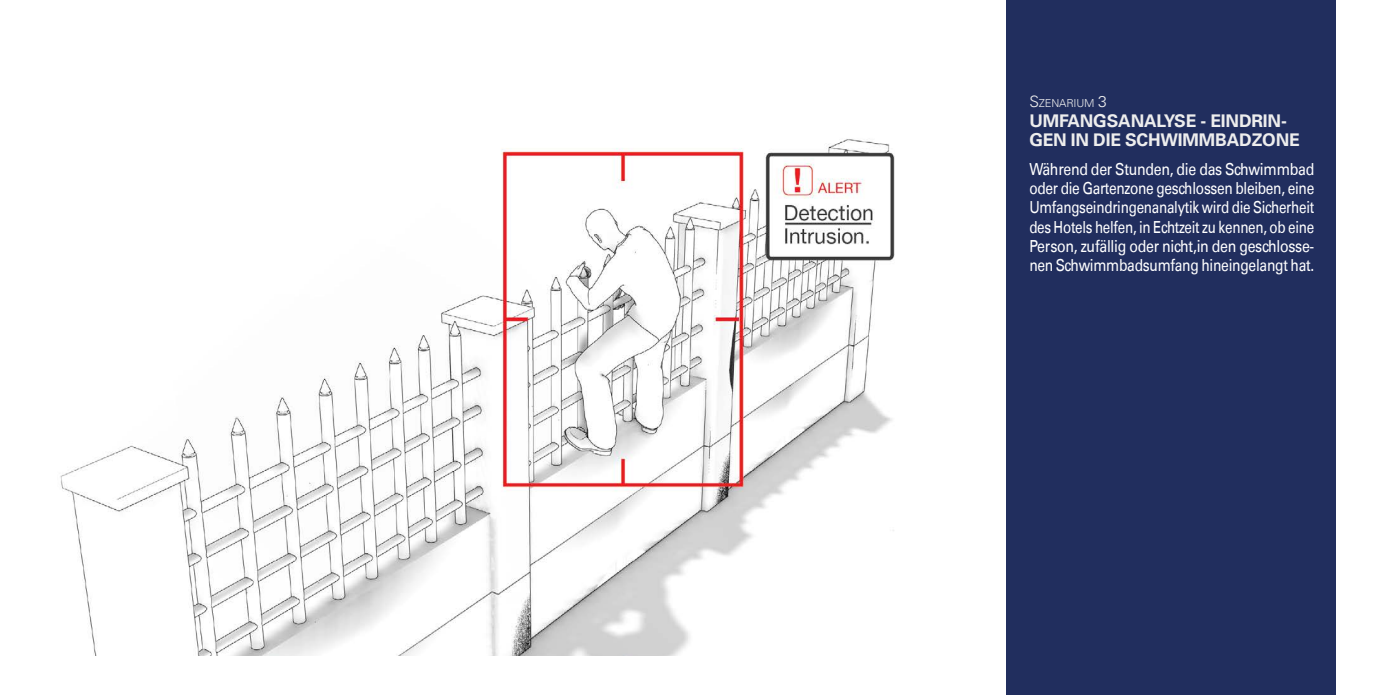
<style>
.page{position:relative;width:1389px;height:695px;background:#fff}
.page>*{position:absolute;margin:0;border:0;box-sizing:border-box;transform-origin:0 0}
.t1{font:700 17.5px/19.2px "Univers LT";letter-spacing:-.01em;color:#ededed}
.t2{font:16.62px/19.2px "Univers LT";letter-spacing:-.02em;color:#fff;text-align:justify;scale:.85 1}
.t3{font:300 11.03px "Univers LT";letter-spacing:-.015em;color:#ededed}
.s1{font-size:15.75px}
</style>
<div class="page">
<div style="left:1006px;top:0;width:330px;height:694px;background:#212e5e"></div>
<img style="left:60px;top:139px;width:835px;height:516px">
<p class="t3" style="left:1029px;top:97px;width:79px"><span class="s1">S</span>ZENARIUM <span class="s1">3</span></p>
<p class="t1" style="left:1029px;top:111px;width:272px">UMFANGSANALYSE - EINDRIN-<br>GEN IN DIE SCHWIMMBADZONE</p>
<p class="t2" style="left:1029px;top:159px;width:337px">Während der Stunden, die das Schwimmbad oder die Gartenzone geschlossen bleiben, eine Umfangseindringenanalytik wird die Sicherheit des Hotels helfen, in Echtzeit zu kennen, ob eine Person, zufällig oder nicht,in den geschlosse&shy;nen Schwimmbadsumfang hineingelangt hat.</p>
</div>
